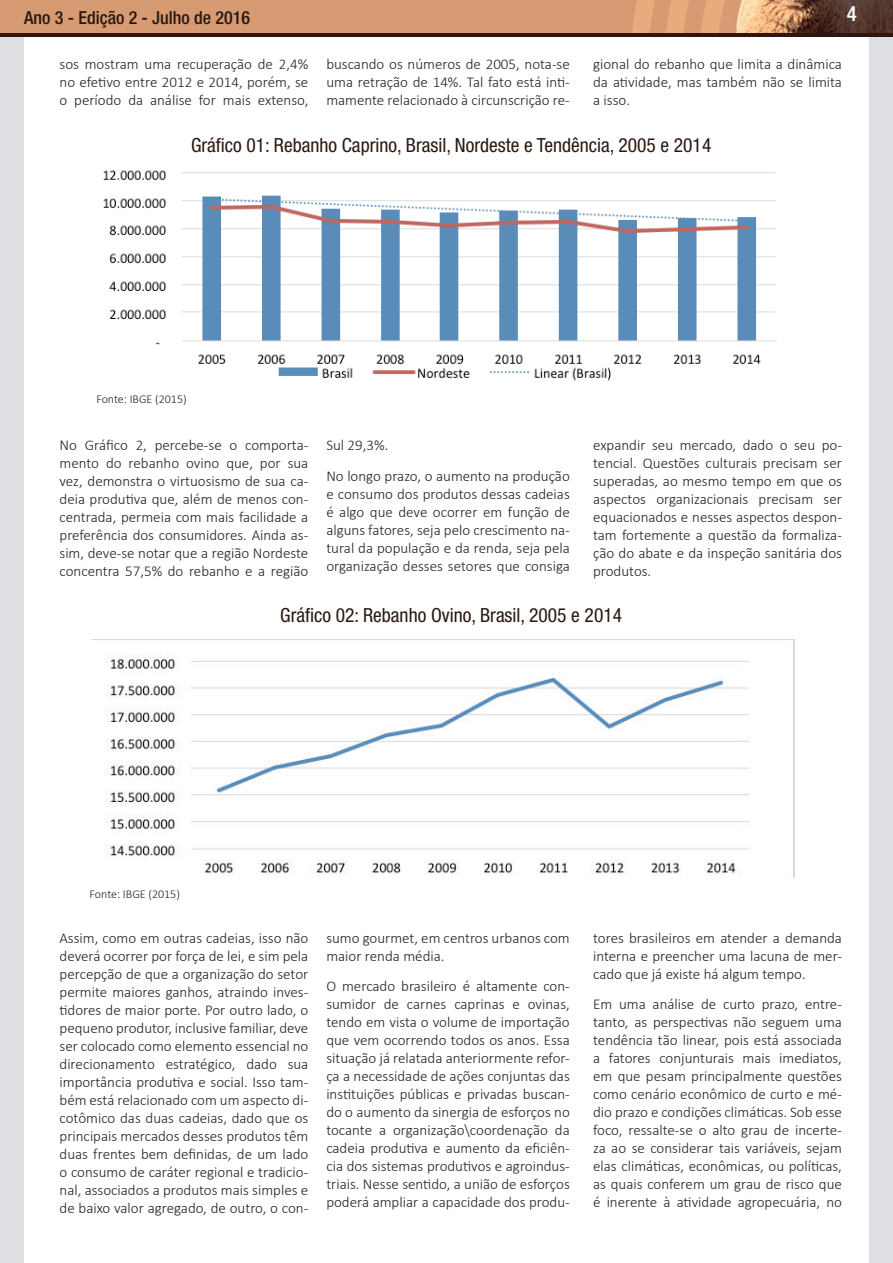
<style>
.page{position:relative;width:893px;height:1263px;background:#fff}
.page>*{position:absolute;margin:0;border:0;box-sizing:border-box;transform-origin:0 0}
.t1{font:500 condensed 21px "Helvetica Neue LT Std";color:#fff}
.t2{font:condensed 19.5px "Helvetica Neue LT Std";color:#2a1810}
.t3{font:500 condensed 18px "Helvetica Neue LT Std";color:#2a1810}
.t4{font:300 15px/18px "Calibri";color:#231f20;text-align:justify}
.t5{font:300 12px "Calibri";color:#231f20}
</style>
<div class="page">
<div style="left:0;top:13px;width:893px;height:1250px;background:#dedfe2"></div>
<div style="left:24px;top:13px;width:845px;height:1250px;background:#fff"></div>
<div style="left:0;top:0;width:893px;height:37px;background:#d69b72"></div>
<svg style="left:632px;top:0;width:82px;height:33px"></svg>
<img style="left:736px;top:0;width:157px;height:33px">
<img style="left:773px;top:0;width:28px;height:33px">
<img style="left:738px;top:0;width:26px;height:33px">
<img style="left:714px;top:0;width:11px;height:33px">
<hr style="left:0;top:33px;width:893px;height:4px;background:#30160e">
<img style="left:103px;top:170px;width:674px;height:211px">
<img style="left:91px;top:639px;width:703px;height:239px">
<p class="t3" style="left:24px;top:7px;width:228px">Ano 3 - Edição 2 - Julho de 2016</p>
<h1 class="t1" style="left:847px;top:1px;width:12px">4</h1>
<p class="t4" style="left:60px;top:54px;width:250px">sos mostram uma recuperação de 2,4% no efetivo entre 2012 e 2014, porém, se o período da análise for mais extenso,</p>
<p class="t4" style="left:326px;top:54px;width:245px">buscando os números de 2005, nota-se uma retração de 14%. Tal fato está inti&shy;mamente relacionado à circunscrição re-</p>
<p class="t4" style="left:593px;top:54px;width:250px">gional do rebanho que limita a dinâmica da atividade, mas também não se limita a isso.</p>
<h2 class="t2" style="left:191px;top:134px;width:522px">Gráfico 01: Rebanho Caprino, Brasil, Nordeste e Tendência, 2005 e 2014</h2>
<p class="t5" style="left:96px;top:391px;width:92px">Fonte: IBGE (2015)</p>
<p class="t4" style="left:60px;top:435px;width:250px">No Gráfico 2, percebe-se o comporta&shy;mento do rebanho ovino que, por sua vez, demonstra o virtuosismo de sua ca&shy;deia produtiva que, além de menos con&shy;centrada, permeia com mais facilidade a preferência dos consumidores. Ainda as&shy;sim, deve-se notar que a região Nordeste concentra 57,5% do rebanho e a região</p>
<p class="t4" style="left:326px;top:429px;width:245px;line-height:30.8px">Sul 29,3%.<br>No longo prazo, o aumento na produção</p>
<p class="t4" style="left:326px;top:484px;width:245px">e consumo dos produtos dessas cadeias é algo que deve ocorrer em função de alguns fatores, seja pelo crescimento na&shy;tural da população e da renda, seja pela organização desses setores que consiga</p>
<p class="t4" style="left:593px;top:435px;width:250px">expandir seu mercado, dado o seu po&shy;tencial. Questões culturais precisam ser superadas, ao mesmo tempo em que os aspectos organizacionais precisam ser equacionados e nesses aspectos despon&shy;tam fortemente a questão da formaliza&shy;ção do abate e da inspeção sanitária dos produtos.</p>
<h2 class="t2" style="left:280px;top:604px;width:343px">Gráfico 02: Rebanho Ovino, Brasil, 2005 e 2014</h2>
<p class="t5" style="left:90px;top:886px;width:92px">Fonte: IBGE (2015)</p>
<p class="t4" style="left:60px;top:928px;width:250px">Assim, como em outras cadeias, isso não deverá ocorrer por força de lei, e sim pela percepção de que a organização do setor permite maiores ganhos, atraindo inves&shy;tidores de maior porte. Por outro lado, o pequeno produtor, inclusive familiar, deve ser colocado como elemento essencial no direcionamento estratégico, dado sua importância produtiva e social. Isso tam&shy;bém está relacionado com um aspecto di&shy;cotômico das duas cadeias, dado que os principais mercados desses produtos têm duas frentes bem definidas, de um lado o consumo de caráter regional e tradicio&shy;nal, associados a produtos mais simples e de baixo valor agregado, de outro, o con-</p>
<p class="t4" style="left:326px;top:928px;width:245px">sumo gourmet, em centros urbanos com maior renda média.</p>
<p class="t4" style="left:326px;top:977px;width:245px">O mercado brasileiro é altamente con&shy;sumidor de carnes caprinas e ovinas, tendo em vista o volume de importação que vem ocorrendo todos os anos. Essa situação já relatada anteriormente refor&shy;ça a necessidade de ações conjuntas das instituições públicas e privadas buscan&shy;do o aumento da sinergia de esforços no tocante a organização\coordenação da cadeia produtiva e aumento da eficiên&shy;cia dos sistemas produtivos e agroindus&shy;triais. Nesse sentido, a união de esforços poderá ampliar a capacidade dos produ-</p>
<p class="t4" style="left:593px;top:928px;width:250px">tores brasileiros em atender a demanda interna e preencher uma lacuna de mer&shy;cado que já existe há algum tempo.</p>
<p class="t4" style="left:593px;top:995px;width:250px">Em uma análise de curto prazo, entre&shy;tanto, as perspectivas não seguem uma tendência tão linear, pois está associada a fatores conjunturais mais imediatos, em que pesam principalmente questões como cenário econômico de curto e mé&shy;dio prazo e condições climáticas. Sob esse foco, ressalte-se o alto grau de incerte&shy;za ao se considerar tais variáveis, sejam elas climáticas, econômicas, ou políticas, as quais conferem um grau de risco que é inerente à atividade agropecuária, no</p>
</div>
